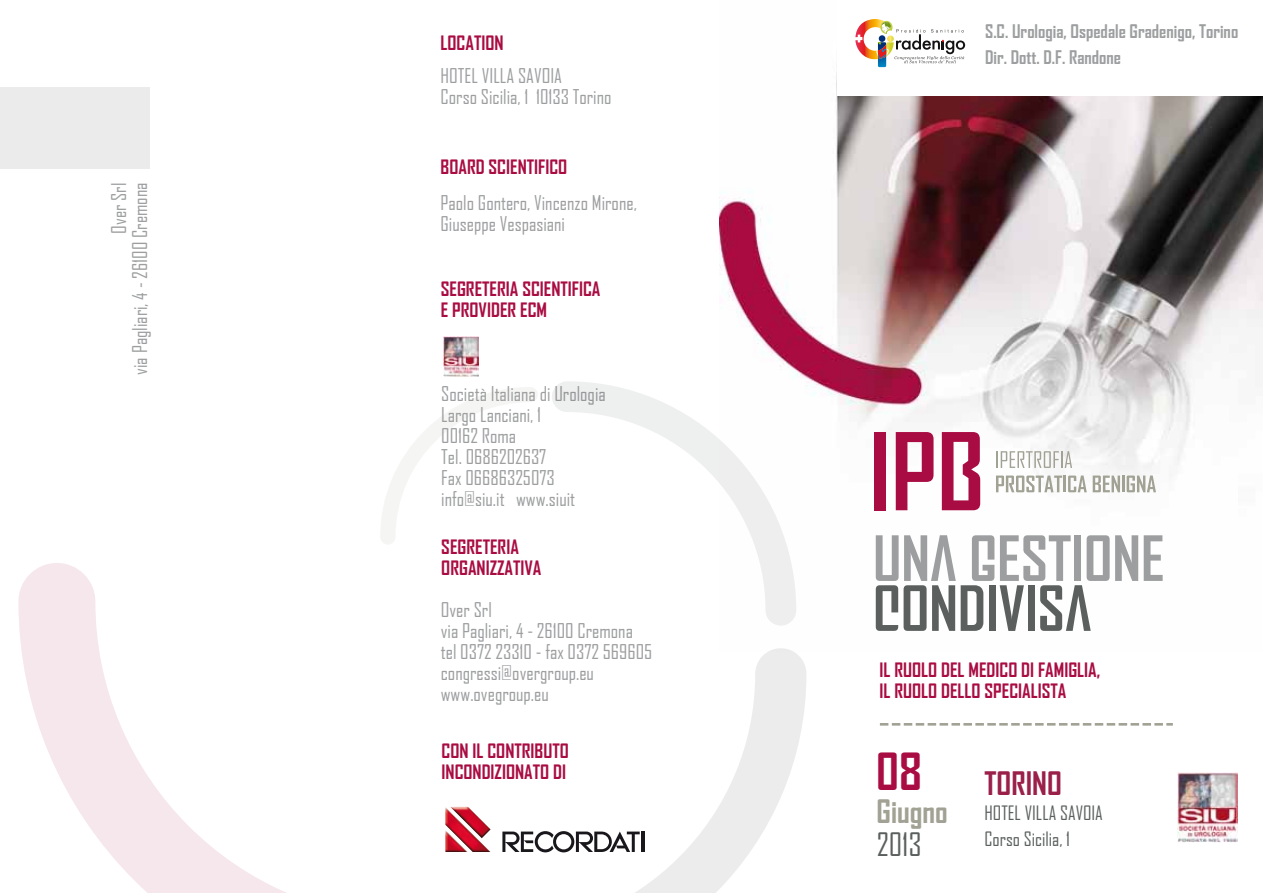
<style>
.page{position:relative;width:1263px;height:893px;background:#fff}
.page>*{position:absolute;margin:0;border:0;box-sizing:border-box;transform-origin:0 0}
.t1{font:700 49.05px "Agency FB";color:#a90c42}
.t2{font:700 31.05px "Agency FB";color:#a1a194}
.t3{font:700 31.05px "Agency FB";color:#9a204a}
.t4{font:31.05px "Agency FB";color:#5b605f}
.t5{font:19.5px/21px "Agency FB";color:#9c9e9f}
.t6{font:700 19.05px/21.1px "Agency FB";color:#a90c42}
.t7{font:19.05px/25.5px "Agency FB";color:#5b605f}
.t8{font:700 18px/25.5px "Agency FB";color:#9c9e9f}
</style>
<div class="page">
<img style="left:719px;top:65px;width:544px;height:566px">
<div style="left:0;top:87px;width:149px;height:82px;background:#ebebec"></div>
<img style="left:444px;top:336px;width:35px;height:41px">
<img style="left:1177px;top:773px;width:60px;height:70px">
<img style="left:451px;top:807px;width:19px;height:45px">
<div style="left:874px;top:432px;width:12px;height:78px;background:#a90c42"></div>
<svg style="left:896px;top:432px;width:37px;height:78px"></svg>
<svg style="left:1115px;top:535px;width:23px;height:46px"></svg>
<svg style="left:1144px;top:535px;width:18px;height:46px"></svg>
<div style="left:989px;top:585px;width:6px;height:46px;background:#5b605f"></div>
<svg style="left:996px;top:451px;width:76px;height:17px"></svg>
<svg style="left:996px;top:476px;width:66px;height:16px"></svg>
<hr style="left:1063px;top:476px;width:3px;height:16px;background:#a1a194">
<svg style="left:1068px;top:476px;width:19px;height:16px"></svg>
<svg style="left:1093px;top:476px;width:63px;height:16px"></svg>
<svg style="left:942px;top:432px;width:38px;height:78px"></svg>
<svg style="left:876px;top:535px;width:118px;height:96px"></svg>
<svg style="left:1000px;top:535px;width:109px;height:96px"></svg>
<svg style="left:880px;top:723px;width:293px;height:3px"></svg>
<svg style="left:470px;top:648px;width:336px;height:245px"></svg>
<svg style="left:18px;top:563px;width:433px;height:330px"></svg>
<svg style="left:381px;top:387px;width:156px;height:157px"></svg>
<svg style="left:552px;top:381px;width:244px;height:245px"></svg>
<div style="left:837px;top:0;width:426px;height:96px;background:#fff"></div>
<svg style="left:855px;top:19px;width:110px;height:48px"></svg>
<p class="t5" style="left:108px;top:375px;width:194px;text-align:right;rotate:-90deg">Over Srl<br>via Pagliari, 4 - 26100 Cremona</p>
<p class="t6" style="left:441px;top:31px;width:65px">LOCATION</p>
<p class="t5" style="left:441px;top:65px;width:172px">HOTEL VILLA SAVOIA<br>Corso Sicilia, 1 10133 Torino</p>
<p class="t6" style="left:441px;top:156px;width:128px">BOARD SCIENTIFICO</p>
<p class="t5" style="left:441px;top:192px;width:198px">Paolo Gontero, Vincenzo Mirone,<br>Giuseppe Vespasiani</p>
<p class="t6" style="left:441px;top:278px;width:161px">SEGRETERIA SCIENTIFICA<br>E PROVIDER ECM</p>
<p class="t5" style="left:441px;top:383px;width:166px">Società Italiana di Urologia<br>Largo Lanciani, 1<br>00162 Roma<br>Tel. 0686202637<br>Fax 06686325073 info@siu.it www.siuit</p>
<p class="t6" style="left:441px;top:535px;width:102px">SEGRETERIA<br>ORGANIZZATIVA</p>
<p class="t5" style="left:441px;top:599px;width:213px">Over Srl<br>via Pagliari, 4 - 26100 Cremona tel 0372 23310 - fax 0372 569605 congressi@overgroup.eu www.ovegroup.eu</p>
<p class="t6" style="left:442px;top:740px;width:129px">CON IL CONTRIBUTO<br>INCONDIZIONATO DI</p>
<p class="t8" style="left:985px;top:19px;width:255px">S.C. Urologia, Ospedale Gradenigo, Torino<br>Dir. Dott. D.F. Randone</p>
<p class="t6" style="left:879px;top:659px;width:222px">IL RUOLO DEL MEDICO DI FAMIGLIA,<br>IL RUOLO DELLO SPECIALISTA</p>
<h1 class="t1" style="left:876px;top:741px;width:47px">08</h1>
<h2 class="t2" style="left:876px;top:792px;width:73px">Giugno</h2>
<h2 class="t4" style="left:877px;top:825px;width:46px">2013</h2>
<h2 class="t3" style="left:984px;top:764px;width:79px">TORINO</h2>
<p class="t7" style="left:984px;top:800px;width:120px">HOTEL VILLA SAVOIA<br>Corso Sicilia, 1</p>
</div>
